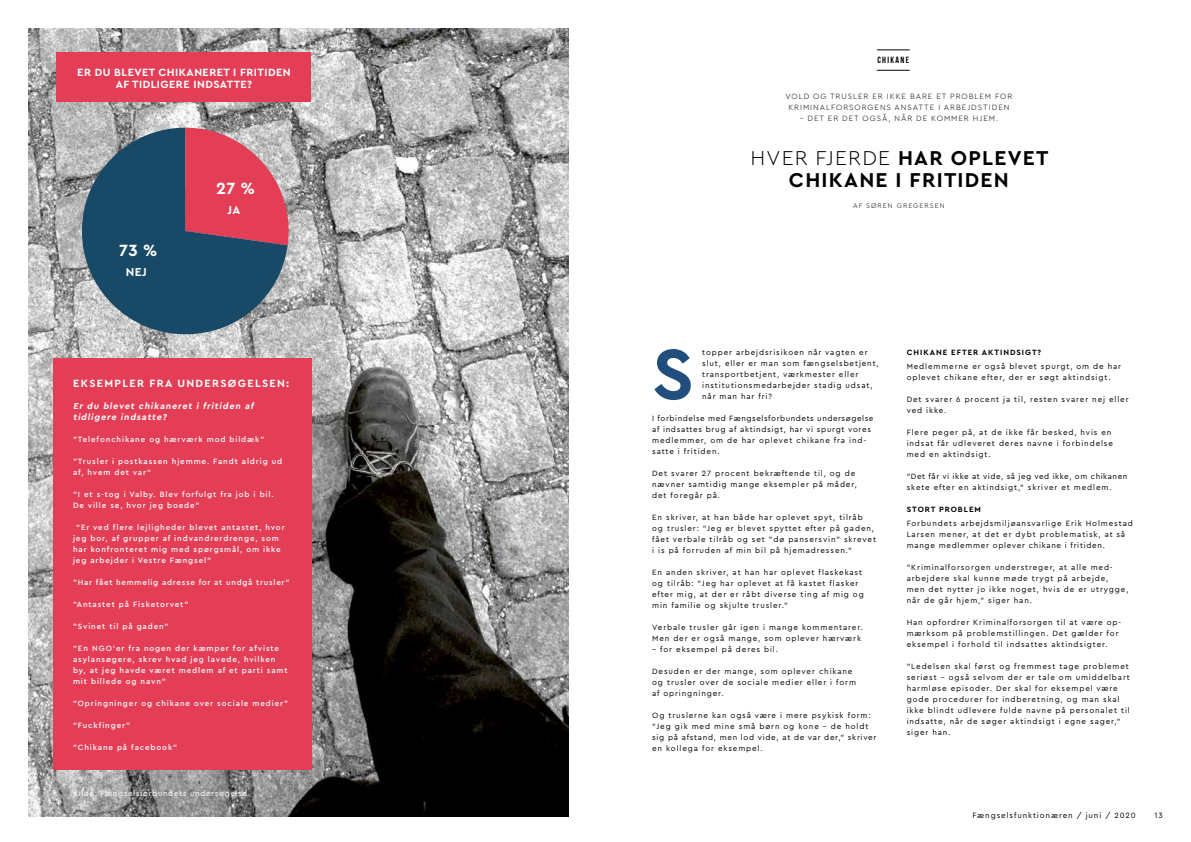
<style>
.page{position:relative;width:1191px;height:842px;background:#fff}
.page>*{position:absolute;margin:0;border:0;box-sizing:border-box;transform-origin:0 0}
.t1{font:700 74.7px "Cera PRO";color:#224e7e}
.t2{font:700 21px/22px "Cera PRO";letter-spacing:.06em;color:#000;text-align:center}
.t3{font:700 17px "Cera PRO";color:#fff}
.t4{font:700 12px "Cera PRO";color:#fff}
.t5{font:700 11px/12px "Cera PRO";letter-spacing:.04em;color:#fff;text-align:center}
.t6{font:700 11px "Cera PRO";letter-spacing:.12em;color:#fff}
.t7{font:italic 700 9px/11px "Cera PRO";color:#fff}
.t8{font:700 9px "Bebas Neue";letter-spacing:.15em;color:#000}
.t9{font:8px/11px "Cera PRO";letter-spacing:.11em;color:#000}
.t10{font:500 8px/11px "Cera PRO";letter-spacing:.11em;color:#fff}
.t11{font:8px/11px "Cera PRO";letter-spacing:.09em;color:#000}
.t12{font:300 8px/11px "Cera PRO";letter-spacing:.12em;color:#000;text-align:center}
.t13{font:500 8px "Cera PRO";letter-spacing:.09em;color:#fff}
.t14{font:8px "Cera PRO";letter-spacing:.08em;color:#fff}
.t15{font:700 8px "Cera PRO";letter-spacing:.12em;color:#000}
.t16{font:300 7px "Cera PRO";letter-spacing:.15em;color:#000}
.s1{font-weight:300}
</style>
<div class="page">
<img style="left:28px;top:28px;width:540px;height:788px">
<hr style="left:877px;top:70px;width:32px;height:1px;background:#000">
<hr style="left:877px;top:50px;width:32px;height:1px;background:#000">
<svg style="left:288px;top:128px;width:6px;height:117px"></svg>
<svg style="left:82px;top:128px;width:206px;height:206px;background:#655e74"></svg>
<div style="left:57px;top:53px;width:254px;height:49px;background:#e33e56"></div>
<div style="left:53px;top:358px;width:258px;height:412px;background:#e33e56"></div>
<h3 class="t5" style="left:77px;top:65px;width:215px">ER DU BLEVET CHIKANERET I FRITIDEN<br>AF TIDLIGERE INDSATTE?</h3>
<h3 class="t3" style="left:216px;top:177px;width:40px">27 %</h3>
<h3 class="t3" style="left:119px;top:239px;width:40px">73 %</h3>
<h3 class="t4" style="left:126px;top:264px;width:23px">NEJ</h3>
<h3 class="t4" style="left:228px;top:202px;width:14px">JA</h3>
<h3 class="t6" style="left:73px;top:376px;width:218px">EKSEMPLER FRA UNDERSØGELSEN:</h3>
<p class="t7" style="left:73px;top:400px;width:184px">Er du blevet chikaneret i fritiden af tidligere indsatte?</p>
<p class="t10" style="left:73px;top:433px;width:193px">”Telefonchikane og hærværk mod bildæk”</p>
<p class="t10" style="left:73px;top:455px;width:211px">”Trusler i postkassen hjemme. Fandt aldrig ud af, hvem det var”</p>
<p class="t10" style="left:73px;top:488px;width:202px">”I et s-tog i Valby. Blev forfulgt fra job i bil.<br>De ville se, hvor jeg boede”</p>
<p class="t10" style="left:73px;top:521px;width:213px;text-indent:3px">”Er ved flere lejligheder blevet antastet, hvor jeg bor, af grupper af indvandrerdrenge, som har konfronteret mig med spørgsmål, om ikke jeg arbejder i Vestre Fængsel”</p>
<p class="t13" style="left:73px;top:577px;width:218px">”Har fået hemmelig adresse for at undgå trusler”</p>
<p class="t10" style="left:73px;top:598px;width:117px">”Antastet på Fisketorvet”</p>
<p class="t10" style="left:73px;top:620px;width:97px">”Svinet til på gaden”</p>
<p class="t10" style="left:73px;top:642px;width:216px">”En NGO’er fra nogen der kæmper for afviste asylansøgere, skrev hvad jeg lavede, hvilken by, at jeg havde været medlem af et parti samt mit billede og navn”</p>
<p class="t10" style="left:73px;top:697px;width:216px">”Opringninger og chikane over sociale medier”</p>
<p class="t10" style="left:73px;top:719px;width:58px">”Fuckfinger"</p>
<p class="t10" style="left:73px;top:741px;width:106px">”Chikane på facebook”</p>
<p class="t14" style="left:73px;top:788px;width:176px">Kilde: Fængselsforbundets undersøgelse</p>
<p class="t8" style="left:877px;top:55px;width:33px">CHIKANE</p>
<p class="t12" style="left:785px;top:90px;width:229px">VOLD OG TRUSLER ER IKKE BARE ET PROBLEM FOR<br>KRIMINALFORSORGENS ANSATTE I ARBEJDSTIDEN</p>
<p class="t12" style="left:799px;top:112px;width:200px">– DET ER DET OGSÅ, NÅR DE KOMMER HJEM.</p>
<h2 class="t2" style="left:750px;top:146px;width:300px"><span class="s1">HVER FJERDE</span> HAR OPLEVET<br>CHIKANE I FRITIDEN</h2>
<p class="t16" style="left:853px;top:201px;width:93px">AF SØREN GREGERSEN</p>
<h1 class="t1" style="left:652px;top:324px;width:43px">S</h1>
<p class="t9" style="left:702px;top:347px;width:178px">topper arbejdsrisikoen når vagten er slut, eller er man som fængselsbetjent, transportbetjent, værkmester eller institutionsmedarbejder stadig udsat, når man har fri?</p>
<p class="t11" style="left:652px;top:413px;width:223px">I forbindelse med Fængselsforbundets undersøgelse af indsattes brug af aktindsigt, har vi spurgt vores medlemmer, om de har oplevet chikane fra ind&shy;satte i fritiden.</p>
<p class="t9" style="left:652px;top:468px;width:206px">Det svarer 27 procent bekræftende til, og de nævner samtidig mange eksempler på måder, det foregår på.</p>
<p class="t9" style="left:652px;top:512px;width:225px">En skriver, at han både har oplevet spyt, tilråb<br>og trusler: ”Jeg er blevet spyttet efter på gaden, fået verbale tilråb og set "dø pansersvin" skrevet i is på forruden af min bil på hjemadressen.”</p>
<p class="t9" style="left:652px;top:567px;width:213px">En anden skriver, at han har oplevet flaskekast og tilråb: ”Jeg har oplevet at få kastet flasker efter mig, at der er råbt diverse ting af mig og min familie og skjulte trusler.”</p>
<p class="t9" style="left:652px;top:622px;width:212px">Verbale trusler går igen i mange kommentarer.<br>Men der er også mange, som oplever hærværk</p>
<p class="t9" style="left:652px;top:644px;width:127px">– for eksempel på deres bil.</p>
<p class="t9" style="left:652px;top:666px;width:205px">Desuden er der mange, som oplever chikane og trusler over de sociale medier eller i form af opringninger.</p>
<p class="t9" style="left:652px;top:710px;width:226px">Og truslerne kan også være i mere psykisk form: ”Jeg gik med mine små børn og kone – de holdt sig på afstand, men lod vide, at de var der,” skriver en kollega for eksempel.</p>
<p class="t15" style="left:906px;top:347px;width:136px">CHIKANE EFTER AKTINDSIGT?</p>
<p class="t9" style="left:906px;top:360px;width:216px">Medlemmerne er også blevet spurgt, om de har oplevet chikane efter, der er søgt aktindsigt.</p>
<p class="t9" style="left:906px;top:393px;width:223px">Det svarer 6 procent ja til, resten svarer nej eller ved ikke.</p>
<p class="t9" style="left:906px;top:426px;width:208px">Flere peger på, at de ikke får besked, hvis en indsat får udleveret deres navne i forbindelse med en aktindsigt.</p>
<p class="t11" style="left:906px;top:470px;width:222px">”Det får vi ikke at vide, så jeg ved ikke, om chikanen skete efter en aktindsigt,” skriver et medlem.</p>
<p class="t15" style="left:906px;top:504px;width:76px">STORT PROBLEM</p>
<p class="t9" style="left:906px;top:517px;width:228px">Forbundets arbejdsmiljøansvarlige Erik Holmestad<br>Larsen mener, at det er dybt problematisk, at så mange medlemmer oplever chikane i fritiden.</p>
<p class="t9" style="left:906px;top:561px;width:223px">”Kriminalforsorgen understreger, at alle med&shy;arbejdere skal kunne møde trygt på arbejde,<br>men det nytter jo ikke noget, hvis de er utrygge, når de går hjem,” siger han.</p>
<p class="t9" style="left:906px;top:616px;width:216px">Han opfordrer Kriminalforsorgen til at være op&shy;mærksom på problemstillingen. Det gælder for eksempel i forhold til indsattes aktindsigter.</p>
<p class="t9" style="left:906px;top:660px;width:225px">”Ledelsen skal først og fremmest tage problemet seriøst – også selvom der er tale om umiddelbart harmløse episoder. Der skal for eksempel være gode procedurer for indberetning, og man skal ikke blindt udlevere fulde navne på personalet til indsatte, når de søger aktindsigt i egne sager,” siger han.</p>
<p class="t9" style="left:972px;top:809px;width:165px">Fængselsfunktionæren / juni / 2020</p>
<p class="t9" style="left:1154px;top:809px;width:10px">13</p>
</div>
